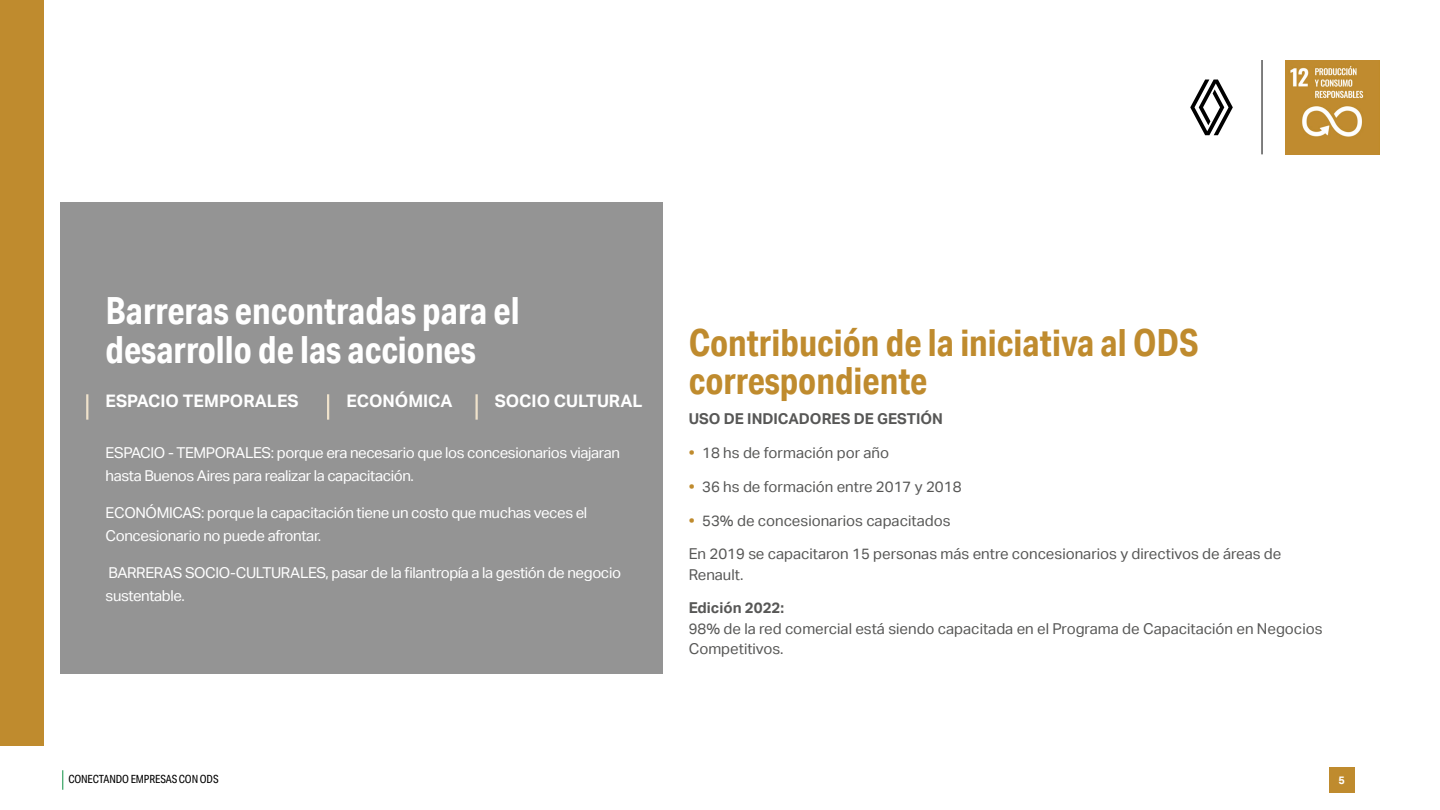
<style>
.page{position:relative;width:1440px;height:810px;background:#fff}
.page>*{position:absolute;margin:0;border:0;box-sizing:border-box;transform-origin:0 0}
.t1{font:700 37.5px/38.2px "Aktiv Grotesk Cd";color:#fff}
.t2{font:700 37.5px/38.2px "Aktiv Grotesk Cd";color:#bf8b2e}
.t3{font:700 17.25px "Aktiv Grotesk";color:#fff}
.t4{font:15px/23.2px "Aktiv Grotesk";letter-spacing:-.025em;color:#fff}
.t5{font:15px/20.2px "Aktiv Grotesk";color:#575756}
.t6{font:700 15px "Aktiv Grotesk";color:#575756}
.t7{font:11.25px "Aktiv Grotesk Cd";letter-spacing:-.01em;color:#000}
.t8{font:700 10.88px "Aktiv Grotesk";color:#fff}
.s1{font-weight:700;color:#bf8b2e}
</style>
<div class="page">
<svg style="left:62px;top:770px;width:1px;height:20px"></svg>
<div style="left:1329px;top:767px;width:25px;height:26px;background:#bf8b2e"></div>
<img style="left:1285px;top:60px;width:95px;height:95px">
<hr style="left:1262px;top:60px;width:1px;height:94px;background:#000">
<svg style="left:1190px;top:80px;width:43px;height:55px"></svg>
<div style="left:0;top:0;width:44px;height:746px;background:#bf8b2e"></div>
<div style="left:60px;top:202px;width:603px;height:472px;background:#949494"></div>
<hr style="left:86px;top:394px;width:2px;height:26px;background:#efe2cb">
<hr style="left:327px;top:394px;width:2px;height:26px;background:#efe2cb">
<hr style="left:475px;top:394px;width:3px;height:26px;background:#efe2cb">
<h1 class="t1" style="left:106px;top:291px;width:416px">Barreras encontradas para el desarrollo de las acciones</h1>
<p class="t3" style="left:106px;top:391px;width:195px">ESPACIO TEMPORALES</p>
<p class="t3" style="left:346px;top:391px;width:108px">ECONÓMICA</p>
<p class="t3" style="left:495px;top:391px;width:149px">SOCIO CULTURAL</p>
<p class="t4" style="left:106px;top:441px;width:516px">ESPACIO - TEMPORALES: porque era necesario que los concesionarios viajaran hasta Buenos Aires para realizar la capacitación.</p>
<p class="t4" style="left:106px;top:501px;width:483px">ECONÓMICAS: porque la capacitación tiene un costo que muchas veces el<br>Concesionario no puede afrontar.</p>
<p class="t4" style="left:106px;top:561px;width:517px">BARRERAS SOCIO-CULTURALES, pasar de la filantropía a la gestión de negocio sustentable.</p>
<h1 class="t2" style="left:689px;top:323px;width:512px">Contribución de la iniciativa al ODS correspondiente</h1>
<p class="t6" style="left:689px;top:411px;width:256px">USO DE INDICADORES DE GESTIÓN</p>
<p class="t5" style="left:689px;top:443px;width:202px"><span class="s1">•</span> 18 hs de formación por año</p>
<p class="t5" style="left:689px;top:477px;width:274px"><span class="s1">•</span> 36 hs de formación entre 2017 y 2018</p>
<p class="t5" style="left:689px;top:510px;width:263px"><span class="s1">•</span> 53% de concesionarios capacitados</p>
<p class="t5" style="left:689px;top:544px;width:594px">En 2019 se capacitaron 15 personas más entre concesionarios y directivos de áreas de<br>Renault.</p>
<p class="t6" style="left:689px;top:600px;width:97px">Edición 2022:</p>
<p class="t5" style="left:689px;top:618px;width:635px">98% de la red comercial está siendo capacitada en el Programa de Capacitación en Negocios<br>Competitivos.</p>
<p class="t7" style="left:68px;top:773px;width:152px">CONECTANDO EMPRESAS CON ODS</p>
<p class="t8" style="left:1338px;top:774px;width:8px">5</p>
</div>
